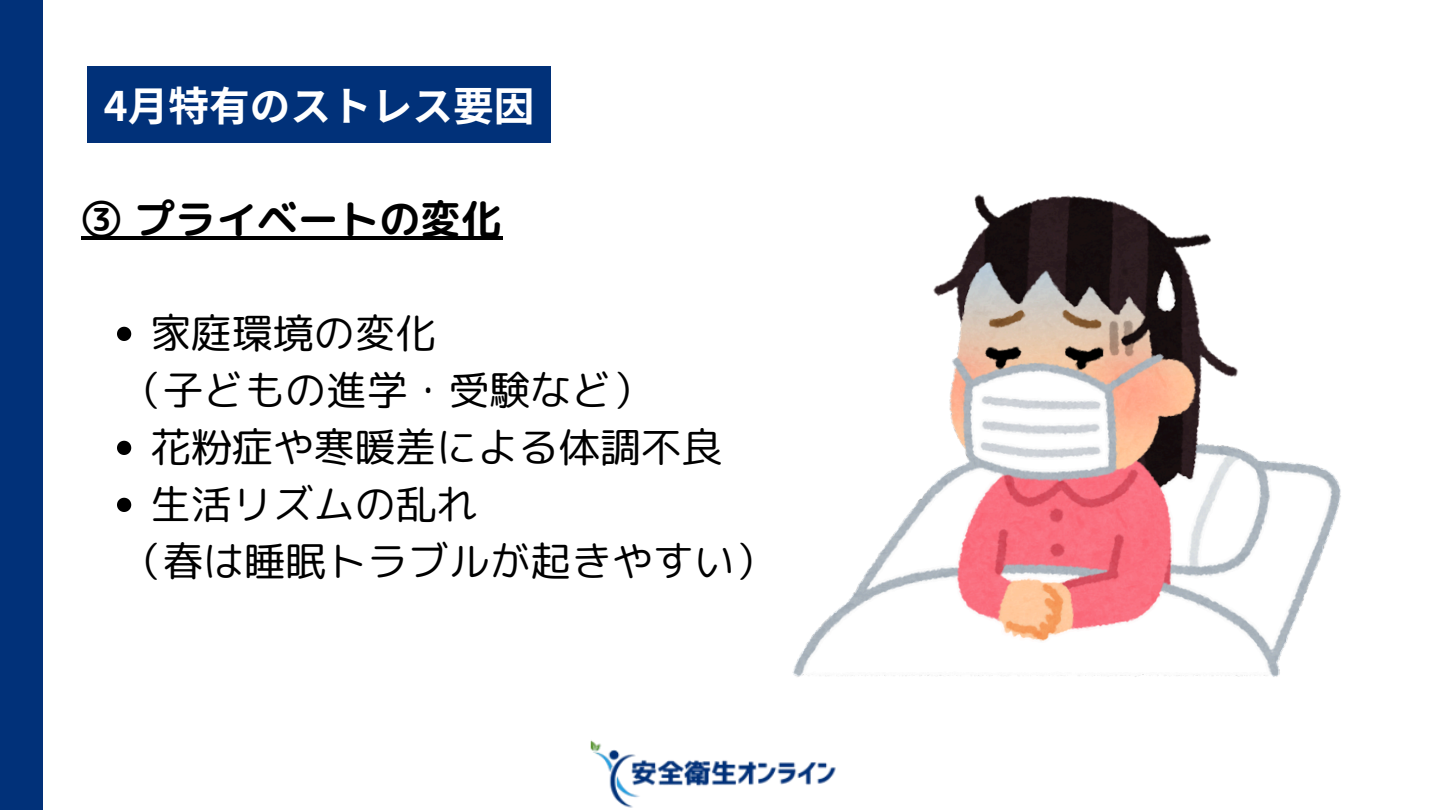
<style>
.page{position:relative;width:1440px;height:810px;background:#fff}
.page>*{position:absolute;margin:0;border:0;box-sizing:border-box;transform-origin:0 0}
.t1{font:40.9px "rounded mplus 1 p regular";color:#000}
.t2{font:40.9px "rounded mplus 1 p bold";color:#000}
.t3{font:700 40.7px "Noto Sans JP";color:#fff}
</style>
<div class="page">
<div style="left:0;top:0;width:43px;height:810px;background:#013179"></div>
<img style="left:590px;top:740px;width:246px;height:68px">
<hr style="left:81px;top:236px;width:421px;height:4px;background:#000">
<svg style="left:117px;top:327px;width:14px;height:14px"></svg>
<svg style="left:117px;top:441px;width:14px;height:14px"></svg>
<svg style="left:117px;top:498px;width:14px;height:14px"></svg>
<img style="left:792px;top:194px;width:549px;height:483px">
<div style="left:87px;top:67px;width:464px;height:76px;background:#013179"></div>
<p class="t3" style="left:104px;top:74px;width:432px">4月特有のストレス要因</p>
<p class="t2" style="left:81px;top:190px;width:423px">③ プライベートの変化</p>
<h1 class="t1" style="left:150px;top:304px;width:288px">家庭環境の変化</h1>
<h1 class="t1" style="left:122px;top:361px;width:533px">（子どもの進学・受験など）</h1>
<p class="t1" style="left:150px;top:418px;width:574px">花粉症や寒暖差による体調不良</p>
<p class="t1" style="left:150px;top:475px;width:328px">生活リズムの乱れ</p>
<p class="t1" style="left:122px;top:532px;width:655px">（春は睡眠トラブルが起きやすい）</p>
</div>
